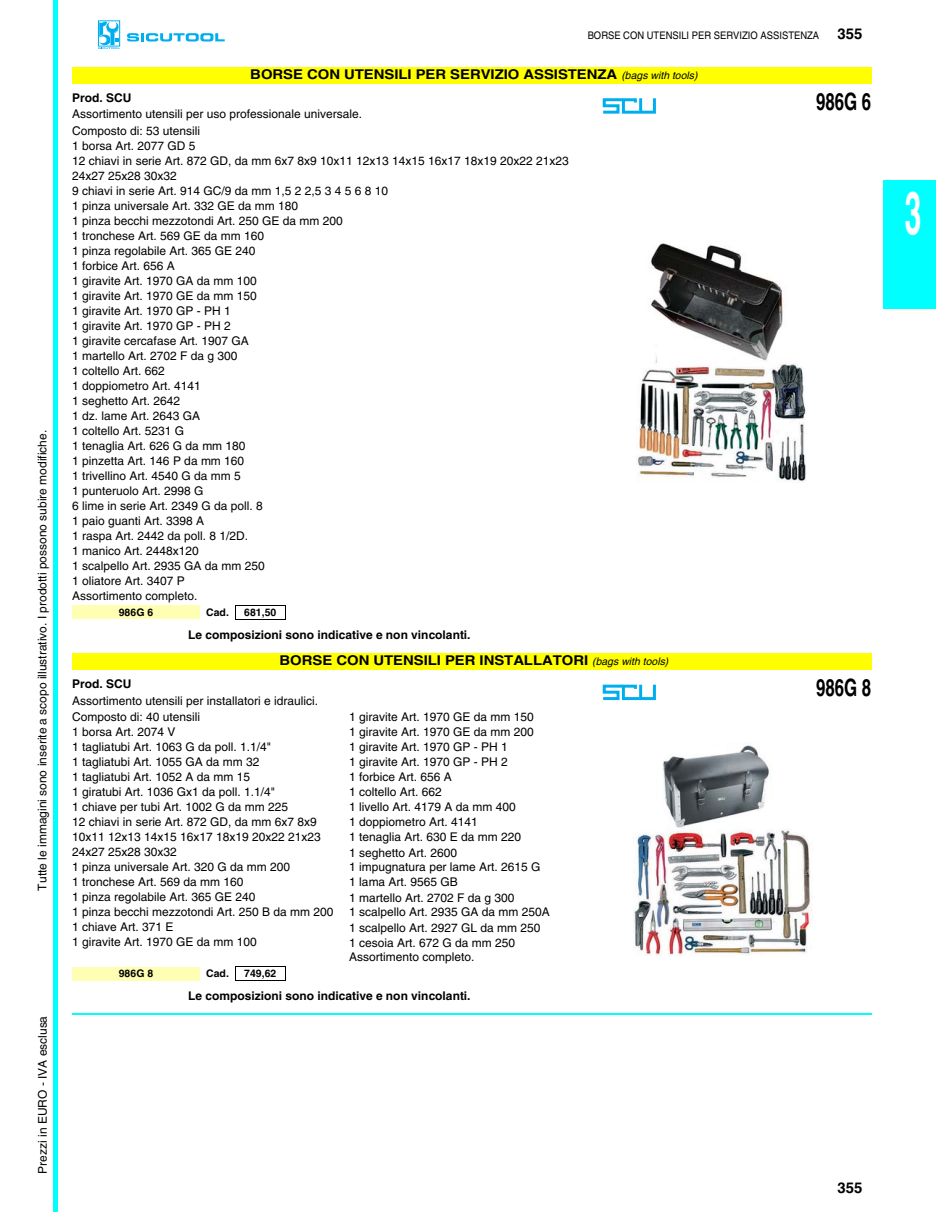
<style>
.page{position:relative;width:936px;height:1212px;background:#fff}
.page>*{position:absolute;margin:0;border:0;box-sizing:border-box;transform-origin:0 0}
.t1{font:700 60px "Helvetica";color:#fff;scale:.5 1}
.t2{font:700 24px "Helvetica";color:#000;scale:.7 1}
.t3{font:700 15px "Helvetica";color:#000}
.t4{font:700 13.5px "Helvetica";letter-spacing:-.005em;color:#000;scale:1.11 1}
.t5{font:12px/15px "Helvetica";color:#000}
.t6{font:700 12px "Helvetica";color:#000}
.t7{font:10.5px "Helvetica";letter-spacing:.005em;color:#000;scale:.9 1}
.t8{font:700 10.5px "Helvetica";letter-spacing:.005em;color:#000}
.s1{font-weight:700;font-size:15px}
.s2{font-weight:400;font-style:italic;font-size:10.5px}
</style>
<div class="page">
<div style="left:53px;top:0;width:5px;height:1212px;background:#0ff"></div>
<svg style="left:127px;top:33px;width:98px;height:8px"></svg>
<div style="left:96px;top:19px;width:26px;height:30px;border:3px solid #fff"></div>
<svg style="left:98px;top:22px;width:22px;height:27px"></svg>
<div style="left:884px;top:181px;width:51px;height:127px;background:#0ff"></div>
<hr style="left:884px;top:180px;width:51px;height:2px;background:#0ff">
<hr style="left:884px;top:308px;width:51px;height:1px;background:#0ff">
<div style="left:72px;top:67px;width:800px;height:16px;background:#ff0"></div>
<img style="left:636px;top:243px;width:170px;height:239px">
<div style="left:639px;top:97px;width:17px;height:17px;border:3px solid #00aeef"></div>
<svg style="left:602px;top:97px;width:40px;height:17px"></svg>
<div style="left:72px;top:606px;width:128px;height:13px;background:#ffffb3"></div>
<svg style="left:235px;top:606px;width:1px;height:13px"></svg>
<svg style="left:285px;top:606px;width:1px;height:13px"></svg>
<hr style="left:235px;top:605px;width:51px;height:1px;background:#000">
<hr style="left:235px;top:619px;width:51px;height:1px;background:#000">
<div style="left:72px;top:653px;width:800px;height:17px;background:#ff0"></div>
<img style="left:634px;top:745px;width:178px;height:211px">
<div style="left:639px;top:683px;width:17px;height:17px;border:3px solid #00aeef"></div>
<svg style="left:602px;top:683px;width:40px;height:18px"></svg>
<div style="left:72px;top:967px;width:128px;height:13px;background:#ffffb3"></div>
<svg style="left:235px;top:968px;width:1px;height:12px"></svg>
<svg style="left:285px;top:968px;width:1px;height:12px"></svg>
<hr style="left:235px;top:967px;width:51px;height:1px;background:#000">
<hr style="left:235px;top:980px;width:51px;height:1px;background:#000">
<hr style="left:72px;top:1013px;width:800px;height:2px;background:#0ff">
<p class="t5" style="left:35px;top:891px;width:462px;rotate:-90deg">Tutte le immagini sono inserite a scopo illustrativo. I prodotti possono subire modifiche.</p>
<p class="t5" style="left:35px;top:1174px;width:159px;rotate:-90deg">Prezzi in EURO - IVA esclusa</p>
<p class="t7" style="left:588px;top:29px;width:307px">BORSE CON UTENSILI PER SERVIZIO ASSISTENZA <span class="s1">355</span></p>
<p class="t4" style="left:250px;top:66px;width:405px">BORSE CON UTENSILI PER SERVIZIO ASSISTENZA <span class="s2">(bags with tools)</span></p>
<p class="t6" style="left:72px;top:90px;width:61px">Prod. SCU</p>
<p class="t5" style="left:72px;top:106px;width:291px;line-height:16.5px">Assortimento utensili per uso professionale universale.<br>Composto di: 53 utensili</p>
<p class="t5" style="left:72px;top:138px;width:498px">1 borsa Art. 2077 GD 5<br>12 chiavi in serie Art. 872 GD, da mm 6x7 8x9 10x11 12x13 14x15 16x17 18x19 20x22 21x23<br>24x27 25x28 30x32<br>9 chiavi in serie Art. 914 GC/9 da mm 1,5 2 2,5 3 4 5 6 8 10<br>1 pinza universale Art. 332 GE da mm 180<br>1 pinza becchi mezzotondi Art. 250 GE da mm 200<br>1 tronchese Art. 569 GE da mm 160<br>1 pinza regolabile Art. 365 GE 240<br>1 forbice Art. 656 A<br>1 giravite Art. 1970 GA da mm 100<br>1 giravite Art. 1970 GE da mm 150<br>1 giravite Art. 1970 GP - PH 1<br>1 giravite Art. 1970 GP - PH 2<br>1 giravite cercafase Art. 1907 GA<br>1 martello Art. 2702 F da g 300<br>1 coltello Art. 662<br>1 doppiometro Art. 4141<br>1 seghetto Art. 2642<br>1 dz. lame Art. 2643 GA<br>1 coltello Art. 5231 G<br>1 tenaglia Art. 626 G da mm 180<br>1 pinzetta Art. 146 P da mm 160<br>1 trivellino Art. 4540 G da mm 5<br>1 punteruolo Art. 2998 G<br>6 lime in serie Art. 2349 G da poll. 8<br>1 paio guanti Art. 3398 A<br>1 raspa Art. 2442 da poll. 8 1/2D.<br>1 manico Art. 2448x120<br>1 scalpello Art. 2935 GA da mm 250<br>1 oliatore Art. 3407 P<br>Assortimento completo.</p>
<p class="t8" style="left:119px;top:605px;width:36px">986G 6</p>
<p class="t8" style="left:206px;top:605px;width:24px">Cad.</p>
<p class="t8" style="left:244px;top:605px;width:33px">681,50</p>
<p class="t6" style="left:188px;top:627px;width:284px">Le composizioni sono indicative e non vincolanti.</p>
<p class="t4" style="left:280px;top:652px;width:352px">BORSE CON UTENSILI PER INSTALLATORI <span class="s2">(bags with tools)</span></p>
<p class="t6" style="left:72px;top:677px;width:61px">Prod. SCU</p>
<p class="t5" style="left:72px;top:692px;width:247px;line-height:16.5px">Assortimento utensili per installatori e idraulici.<br>Composto di: 40 utensili</p>
<p class="t5" style="left:72px;top:725px;width:263px">1 borsa Art. 2074 V<br>1 tagliatubi Art. 1063 G da poll. 1.1/4"<br>1 tagliatubi Art. 1055 GA da mm 32<br>1 tagliatubi Art. 1052 A da mm 15<br>1 giratubi Art. 1036 Gx1 da poll. 1.1/4"<br>1 chiave per tubi Art. 1002 G da mm 225<br>12 chiavi in serie Art. 872 GD, da mm 6x7 8x9<br>10x11 12x13 14x15 16x17 18x19 20x22 21x23<br>24x27 25x28 30x32<br>1 pinza universale Art. 320 G da mm 200<br>1 tronchese Art. 569 da mm 160<br>1 pinza regolabile Art. 365 GE 240<br>1 pinza becchi mezzotondi Art. 250 B da mm 200<br>1 chiave Art. 371 E<br>1 giravite Art. 1970 GE da mm 100</p>
<p class="t5" style="left:349px;top:710px;width:202px">1 giravite Art. 1970 GE da mm 150<br>1 giravite Art. 1970 GE da mm 200<br>1 giravite Art. 1970 GP - PH 1<br>1 giravite Art. 1970 GP - PH 2<br>1 forbice Art. 656 A<br>1 coltello Art. 662<br>1 livello Art. 4179 A da mm 400<br>1 doppiometro Art. 4141<br>1 tenaglia Art. 630 E da mm 220<br>1 seghetto Art. 2600<br>1 impugnatura per lame Art. 2615 G<br>1 lama Art. 9565 GB<br>1 martello Art. 2702 F da g 300<br>1 scalpello Art. 2935 GA da mm 250A<br>1 scalpello Art. 2927 GL da mm 250<br>1 cesoia Art. 672 G da mm 250<br>Assortimento completo.</p>
<p class="t8" style="left:119px;top:967px;width:36px">986G 8</p>
<p class="t8" style="left:206px;top:967px;width:24px">Cad.</p>
<p class="t8" style="left:244px;top:967px;width:33px">749,62</p>
<p class="t6" style="left:188px;top:989px;width:284px">Le composizioni sono indicative e non vincolanti.</p>
<h2 class="t2" style="left:816px;top:87px;width:80px">986G 6</h2>
<h2 class="t2" style="left:816px;top:673px;width:80px">986G 8</h2>
<p class="t3" style="left:838px;top:1179px;width:26px">355</p>
<h1 class="t1" style="left:905px;top:176px;width:35px">3</h1>
</div>
